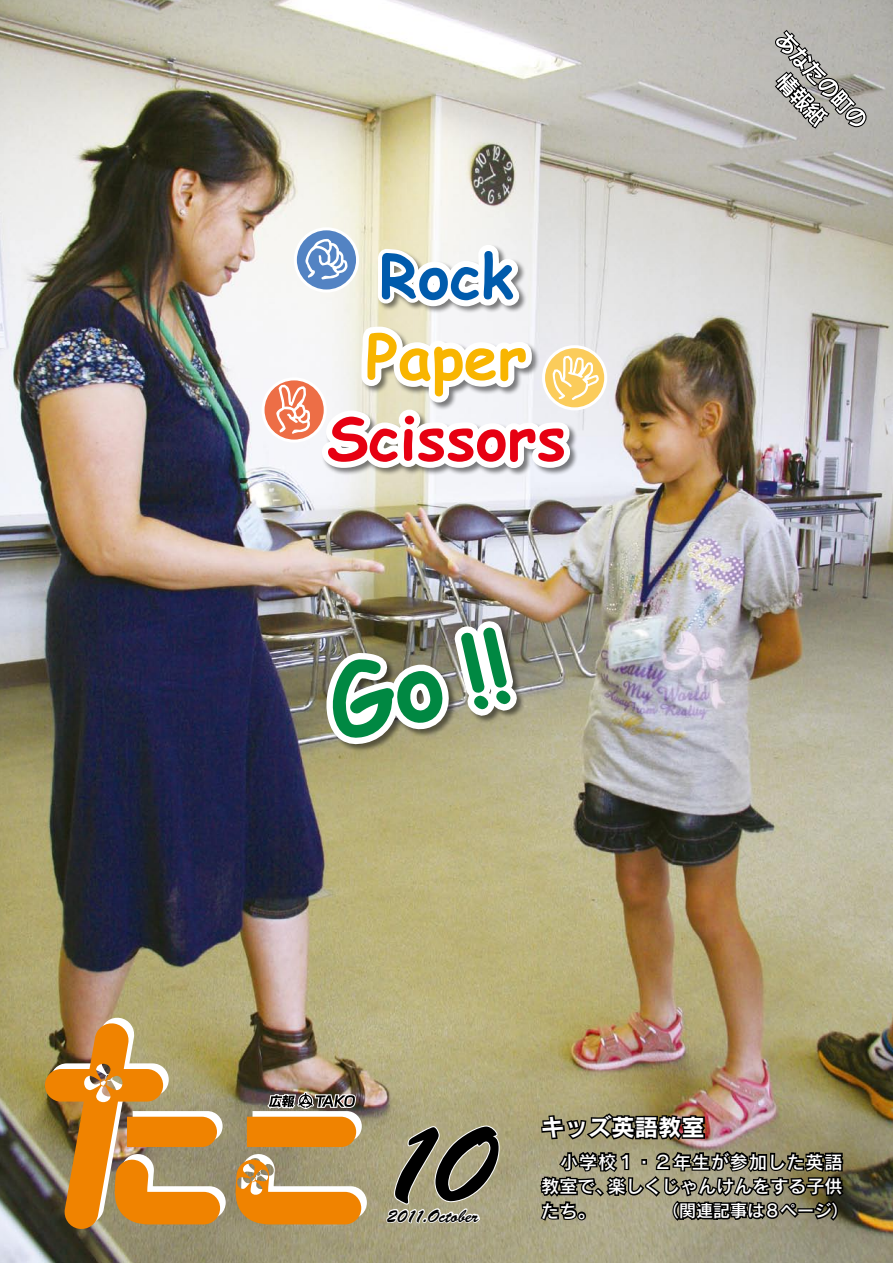
<style>
.page{position:relative;width:893px;height:1263px;background:#fff}
.page>*{position:absolute;margin:0;border:0;box-sizing:border-box;transform-origin:0 0}
.t1{font:112.5px "Brush Script Std";color:#000}
.t2{font:700 95.7px "Comic Sans MS";color:#008842}
.t3{font:700 60.6px "Comic Sans MS";color:#e60012}
.t4{font:700 60.6px "Comic Sans MS";color:#f8b500}
.t5{font:700 60.6px "Comic Sans MS";color:#005bac}
.t6{font:23.4px "Rodin Pro B";color:#fff}
.t7{font:18px/24.5px "Rodin Pro DB";letter-spacing:.025em;color:#fff;text-align:right}
.t8{font:18px "Brush Script Std";color:#000}
.t9{font:18px "Rodin Pro DB";color:#fff}
.t10{font:16.95px "Rodin Pro DB";color:#fff}
</style>
<div class="page">
<img style="left:0;top:0;width:893px;height:1263px">
<svg style="left:317px;top:610px;width:210px;height:145px"></svg>
<svg style="left:385px;top:1043px;width:116px;height:182px;background:#b7b08c"></svg>
<svg style="left:247px;top:1091px;width:115px;height:56px;background:#c18743"></svg>
<svg style="left:234px;top:1153px;width:133px;height:71px;background:#cc9951"></svg>
<img style="left:45px;top:1016px;width:181px;height:214px">
<svg style="left:773px;top:28px;width:95px;height:102px;background:#a7a6a2"></svg>
<img style="left:538px;top:1088px;width:308px;height:135px">
<svg style="left:543px;top:347px;width:63px;height:62px"></svg>
<svg style="left:263px;top:379px;width:62px;height:62px"></svg>
<div style="left:261px;top:377px;width:66px;height:66px;border:3px solid #fff;border-radius:50%"></div>
<svg style="left:276px;top:0;width:323px;height:479px"></svg>
<h3 class="t5" style="left:379px;top:232px;width:136px">Rock</h3>
<h3 class="t4" style="left:366px;top:312px;width:163px">Paper</h3>
<h3 class="t3" style="left:327px;top:393px;width:241px">Scissors</h3>
<h2 class="t2" style="left:314px;top:637px;width:185px;rotate:-13deg">Go !!</h2>
<h1 class="t1" style="left:378px;top:1100px;width:117px">10</h1>
<p class="t8" style="left:387px;top:1206px;width:93px">2011.October</p>
<p class="t6" style="left:541px;top:1114px;width:165px">キッズ英語教室</p>
<p class="t7" style="left:541px;top:1149px;width:303px">　小学校１・２年生が参加した英語楽しくじゃんけんをする子供</p>
<p class="t9" style="left:541px;top:1174px;width:74px">教室で、</p>
<p class="t9" style="left:541px;top:1199px;width:56px">たち。</p>
<p class="t10" style="left:662px;top:1199px;width:188px">（関連記事は8ページ(</p>
</div>
